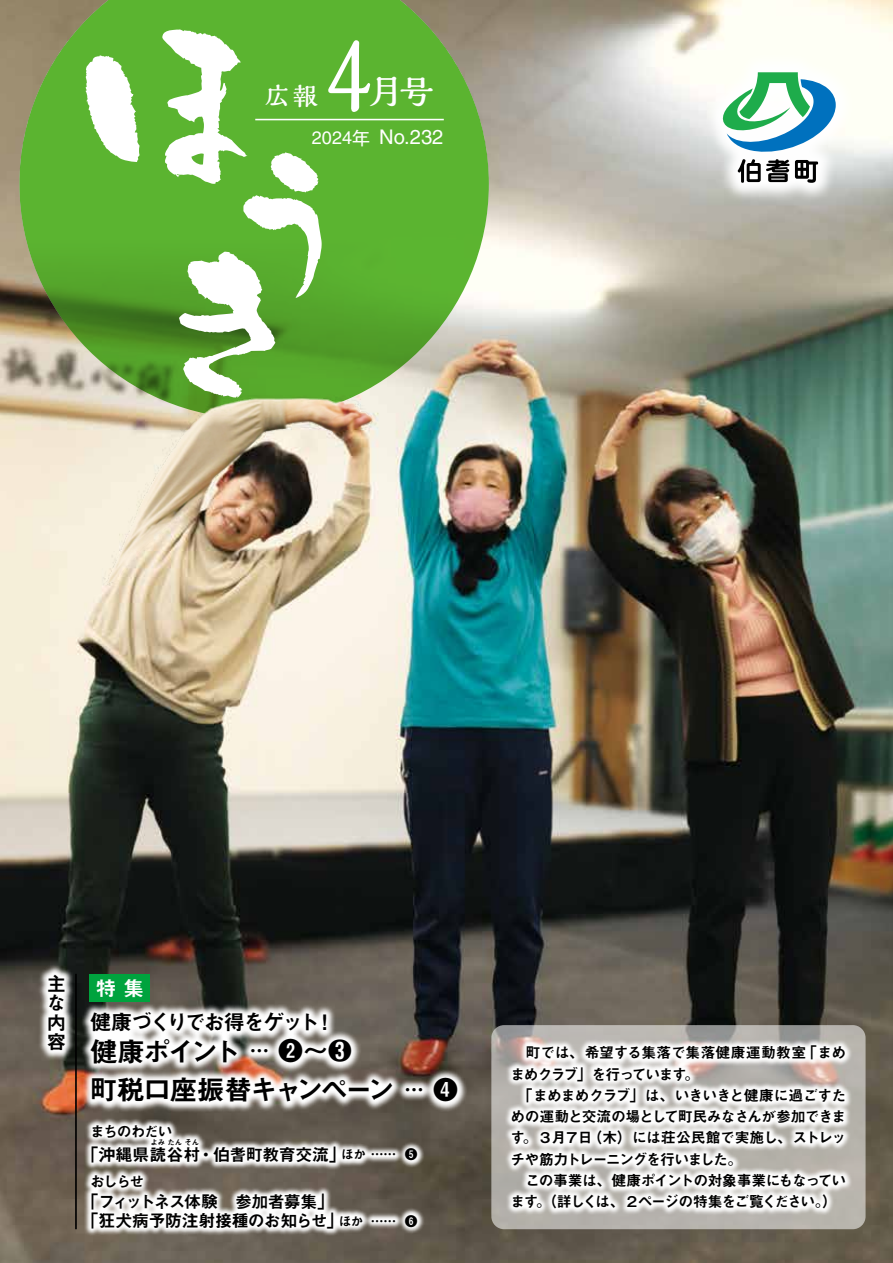
<style>
.page{position:relative;width:893px;height:1263px;background:#fff}
.page>*{position:absolute;margin:0;border:0;box-sizing:border-box;transform-origin:0 0}
.t1{font:700 96.9px "Kaimin So Std";color:#fff;scale:.78 1}
.t2{font:700 34.35px "Kaimin So Std";color:#fff}
.t3{font:27.6px "Midashi Go Pr 6 MB31";letter-spacing:-.065em;color:#000}
.t4{font:27.6px "Midashi Go Pr 6 MB31";letter-spacing:-.09em;color:#000}
.t5{font:700 25.05px "Kaimin So Std";color:#fff}
.t6{font:24.9px "Midashi Go Pr 6 MB31";color:#000}
.t7{font:21.3px "Midashi Go Pr 6 MB31";letter-spacing:-.105em;color:#000}
.t8{font:20.7px "Midashi Go Pr 6 MB31";color:#fff}
.t9{font:20.25px "Helvetica LT Std";color:#fff}
.t10{font:19.35px/19.4px "Midashi Go Pr 6 MB31";color:#000;text-align:justify}
.t11{font:18px "Helvetica LT Std";color:#fff}
.t12{font:16.95px "Midashi Go Pr 6 MB31";letter-spacing:-.03em;color:#000}
.t13{font:16.95px "Midashi Go Pr 6 MB31";letter-spacing:-.09em;color:#000}
.t14{font:14.85px "Midashi Go Pr 6 MB31";letter-spacing:-.1em;color:#000}
.t15{font:14.85px "Midashi Go Pr 6 MB31";letter-spacing:-.05em;color:#000}
.t16{font:14.85px "Midashi Go Pr 6 MB31";letter-spacing:-.07em;color:#000}
.t17{font:14.85px/21.3px "Midashi Go Pr 6 MB31";letter-spacing:-.015em;color:#000}
.t18{font:14.85px "Midashi Go Pr 6 MB31";letter-spacing:-.03em;color:#000}
.t19{font:12.75px "Midashi Go Pr 6 MB31";color:#000}
.t20{font:7.5px "Midashi Go Pr 6 MB31";color:#000}
.s1{font-family:"Gothic MB101 Pr 6"}
.s2{font-family:"Adobe Myungjo Std";font-weight:500}
</style>
<div class="page">
<img style="left:0;top:0;width:893px;height:1263px">
<svg style="left:19px;top:0;width:470px;height:419px;background:#74ae4c"></svg>
<svg style="left:86px;top:55px;width:54px;height:107px"></svg>
<svg style="left:162px;top:29px;width:160px;height:369px"></svg>
<hr style="left:255px;top:119px;width:189px;height:1px;background:#fff">
<svg style="left:703px;top:52px;width:153px;height:151px;fill:#fafaf5"></svg>
<svg style="left:719px;top:72px;width:117px;height:111px"></svg>
<hr style="left:75px;top:974px;width:2px;height:255px;background:#000">
<svg style="left:38px;top:964px;width:37px;height:96px"></svg>
<svg style="left:81px;top:1002px;width:387px;height:110px"></svg>
<div style="left:90px;top:974px;width:60px;height:27px;background:#00a33e"></div>
<svg style="left:84px;top:1170px;width:341px;height:66px"></svg>
<svg style="left:84px;top:1117px;width:341px;height:53px"></svg>
<svg style="left:491px;top:1025px;width:374px;height:204px;background:#b1aea9"></svg>
<svg style="left:504px;top:1038px;width:349px;height:178px"></svg>
<h3 class="t5" style="left:265px;top:78px;width:54px">広報</h3>
<h1 class="t1" style="left:326px;top:7px;width:60px">4</h1>
<h2 class="t2" style="left:369px;top:68px;width:66px">月号</h2>
<p class="t11" style="left:312px;top:127px;width:60px">2024<span class="s1">年</span></p>
<h3 class="t9" style="left:379px;top:125px;width:66px">No.232</h3>
<h3 class="t10" style="left:47px;top:973px;width:20px">主な内容</h3>
<h3 class="t8" style="left:96px;top:971px;width:50px">特集</h3>
<h3 class="t7" style="left:90px;top:1005px;width:231px">健康づくりでお得をゲット</h3>
<h3 class="t6" style="left:278px;top:1031px;width:76px">2~<span class="s2">3</span></h3>
<h3 class="t7" style="left:314px;top:1005px;width:23px">!</h3>
<h3 class="t4" style="left:90px;top:1029px;width:152px">健康ポイント</h3>
<h3 class="t10" style="left:250px;top:1040px;width:21px">...</h3>
<h3 class="t3" style="left:90px;top:1068px;width:307px">町税口座振替キャンペーン</h3>
<p class="t16" style="left:90px;top:1119px;width:84px">まちのわだい</p>
<p class="t12" style="left:82px;top:1141px;width:120px">「沖縄県読谷村</p>
<p class="t20" style="left:150px;top:1136px;width:50px">よみたんそん</p>
<p class="t12" style="left:198px;top:1141px;width:150px">・伯耆町教育交流」</p>
<p class="t19" style="left:341px;top:1144px;width:57px">ほか ......</p>
<p class="t16" style="left:90px;top:1169px;width:56px">おしらせ</p>
<p class="t13" style="left:82px;top:1188px;width:254px">「フィットネス体験　参加者募集「</p>
<p class="t12" style="left:82px;top:1207px;width:264px">「狂犬病予防注射接種のお知らせ」</p>
<p class="t19" style="left:339px;top:1210px;width:26px">ほか</p>
<p class="t19" style="left:371px;top:1210px;width:27px">......</p>
<h3 class="t10" style="left:404px;top:1079px;width:21px">...</h3>
<p class="t19" style="left:405px;top:1144px;width:14px">5</p>
<p class="t19" style="left:405px;top:1210px;width:14px">6</p>
<h3 class="t6" style="left:433px;top:1070px;width:26px">4</h3>
<p class="t16" style="left:802px;top:1041px;width:46px">「まめ</p>
<p class="t17" style="left:684px;top:1041px;width:123px;text-indent:-174px">　町では、希望する集落で集落健康運動教室。</p>
<p class="t14" style="left:510px;top:1062px;width:178px">まめクラブ」を行っています</p>
<p class="t16" style="left:510px;top:1083px;width:337px">　「まめまめクラブ」は、いきいきと健康に過ごすた</p>
<p class="t15" style="left:510px;top:1105px;width:337px">めの運動と交流の場として町民みなさんが参加できま</p>
<p class="t18" style="left:587px;top:1126px;width:261px">（木）には荘公民館で実施し、ストレッ</p>
<p class="t16" style="left:510px;top:1126px;width:16px">す</p>
<p class="t14" style="left:510px;top:1147px;width:233px">チや筋力トレーニングを行いました。</p>
<p class="t15" style="left:510px;top:1168px;width:337px">　この事業は、健康ポイントの対象事業にもなってい</p>
<p class="t14" style="left:536px;top:1190px;width:302px">。（詳しくは、２ページの特集をご覧ください (。</p>
<p class="t16" style="left:523px;top:1126px;width:71px">。３月７日</p>
<p class="t16" style="left:510px;top:1190px;width:30px">ます</p>
</div>
